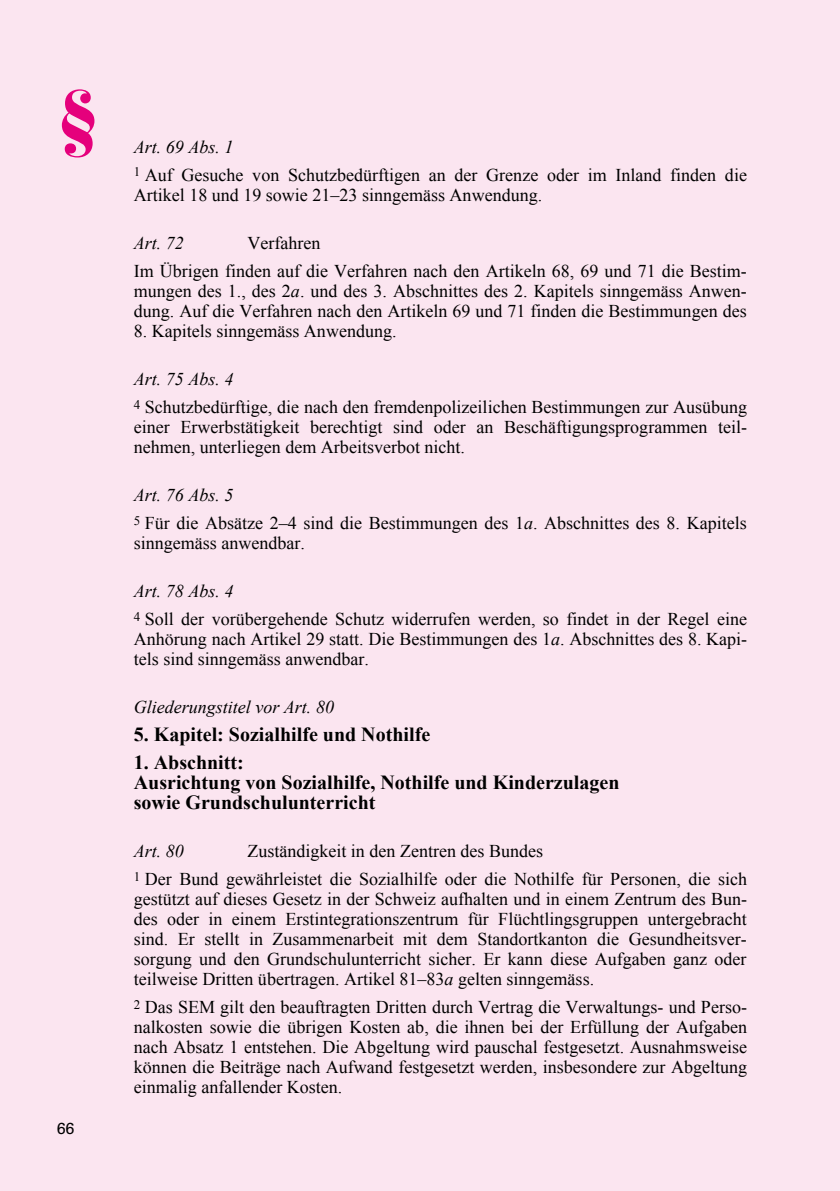
<style>
.page{position:relative;width:840px;height:1191px;background:#fff}
.page>*{position:absolute;margin:0;border:0;box-sizing:border-box;transform-origin:0 0}
.t1{font:900 70px "Bauer Bodoni";color:#e5007c}
.t2{font:700 20px/20px "Times New Roman";color:#000}
.t3{font:18px/20px "Times New Roman";color:#000;text-align:justify}
.t4{font:italic 18px "Times New Roman";color:#000}
.t5{font:16px "Univers";color:#000}
.s1{font-style:italic}
</style>
<div class="page">
<div style="left:0;top:0;width:839px;height:1191px;background:#fbe5f0"></div>
<h1 class="t1" style="left:57px;top:73px;width:44px">§</h1>
<p class="t5" style="left:57px;top:1119px;width:19px">66</p>
<h3 class="t4" style="left:134px;top:134px;width:101px">Art. 69 Abs. 1</h3>
<p class="t3" style="left:134px;top:164px;width:614px"><sup>1</sup> Auf Gesuche von Schutzbedürftigen an der Grenze oder im Inland finden die<br>Artikel 18 und 19 sowie 21–23 sinngemäss Anwendung.</p>
<h3 class="t4" style="left:134px;top:230px;width:52px">Art. 72</h3>
<h3 class="t3" style="left:247px;top:232px;width:74px">Verfahren</h3>
<p class="t3" style="left:134px;top:260px;width:614px">Im Übrigen finden auf die Verfahren nach den Artikeln 68, 69 und 71 die Bestim&shy;mungen des 1., des 2<span class="s1">a</span>. und des 3. Abschnittes des 2. Kapitels sinngemäss Anwen&shy;dung. Auf die Verfahren nach den Artikeln 69 und 71 finden die Bestimmungen des</p>
<p class="t3" style="left:134px;top:320px;width:264px">8. Kapitels sinngemäss Anwendung.</p>
<h3 class="t4" style="left:134px;top:366px;width:101px">Art. 75 Abs. 4</h3>
<p class="t3" style="left:134px;top:396px;width:614px"><sup>4</sup> Schutzbedürftige, die nach den fremdenpolizeilichen Bestimmungen zur Ausübung einer Erwerbstätigkeit berechtigt sind oder an Beschäftigungsprogrammen teil&shy;nehmen, unterliegen dem Arbeitsverbot nicht.</p>
<h3 class="t4" style="left:134px;top:482px;width:101px">Art. 76 Abs. 5</h3>
<p class="t3" style="left:134px;top:512px;width:614px"><sup>5</sup> Für die Absätze 2–4 sind die Bestimmungen des 1<span class="s1">a</span>. Abschnittes des 8. Kapitels sinngemäss anwendbar.</p>
<h3 class="t4" style="left:134px;top:578px;width:101px">Art. 78 Abs. 4</h3>
<p class="t3" style="left:134px;top:608px;width:614px"><sup>4</sup> Soll der vorübergehende Schutz widerrufen werden, so findet in der Regel eine Anhörung nach Artikel 29 statt. Die Bestimmungen des 1<span class="s1">a</span>. Abschnittes des 8. Kapi&shy;tels sind sinngemäss anwendbar.</p>
<p class="t4" style="left:134px;top:694px;width:201px">Gliederungstitel vor Art. 80</p>
<h2 class="t2" style="left:134px;top:723px;width:298px">5. Kapitel: Sozialhilfe und Nothilfe</h2>
<h2 class="t2" style="left:134px;top:751px;width:487px">1. Abschnitt:<br>Ausrichtung von Sozialhilfe, Nothilfe und Kinderzulagen sowie Grundschulunterricht</h2>
<h3 class="t4" style="left:134px;top:838px;width:52px">Art. 80</h3>
<h3 class="t3" style="left:247px;top:840px;width:297px">Zuständigkeit in den Zentren des Bundes</h3>
<p class="t3" style="left:134px;top:868px;width:614px"><sup>1</sup> Der Bund gewährleistet die Sozialhilfe oder die Nothilfe für Personen, die sich gestützt auf dieses Gesetz in der Schweiz aufhalten und in einem Zentrum des Bun&shy;des oder in einem Erstintegrationszentrum für Flüchtlingsgruppen untergebracht sind. Er stellt in Zusammenarbeit mit dem Standortkanton die Gesundheitsver&shy;sorgung und den Grundschulunterricht sicher. Er kann diese Aufgaben ganz oder teilweise Dritten übertragen. Artikel 81–83<span class="s1">a</span> gelten sinngemäss.</p>
<p class="t3" style="left:134px;top:996px;width:614px"><sup>2</sup> Das SEM gilt den beauftragten Dritten durch Vertrag die Verwaltungs- und Perso&shy;nalkosten sowie die übrigen Kosten ab, die ihnen bei der Erfüllung der Aufgaben nach Absatz 1 entstehen. Die Abgeltung wird pauschal festgesetzt. Ausnahmsweise können die Beiträge nach Aufwand festgesetzt werden, insbesondere zur Abgeltung einmalig anfallender Kosten.</p>
</div>
